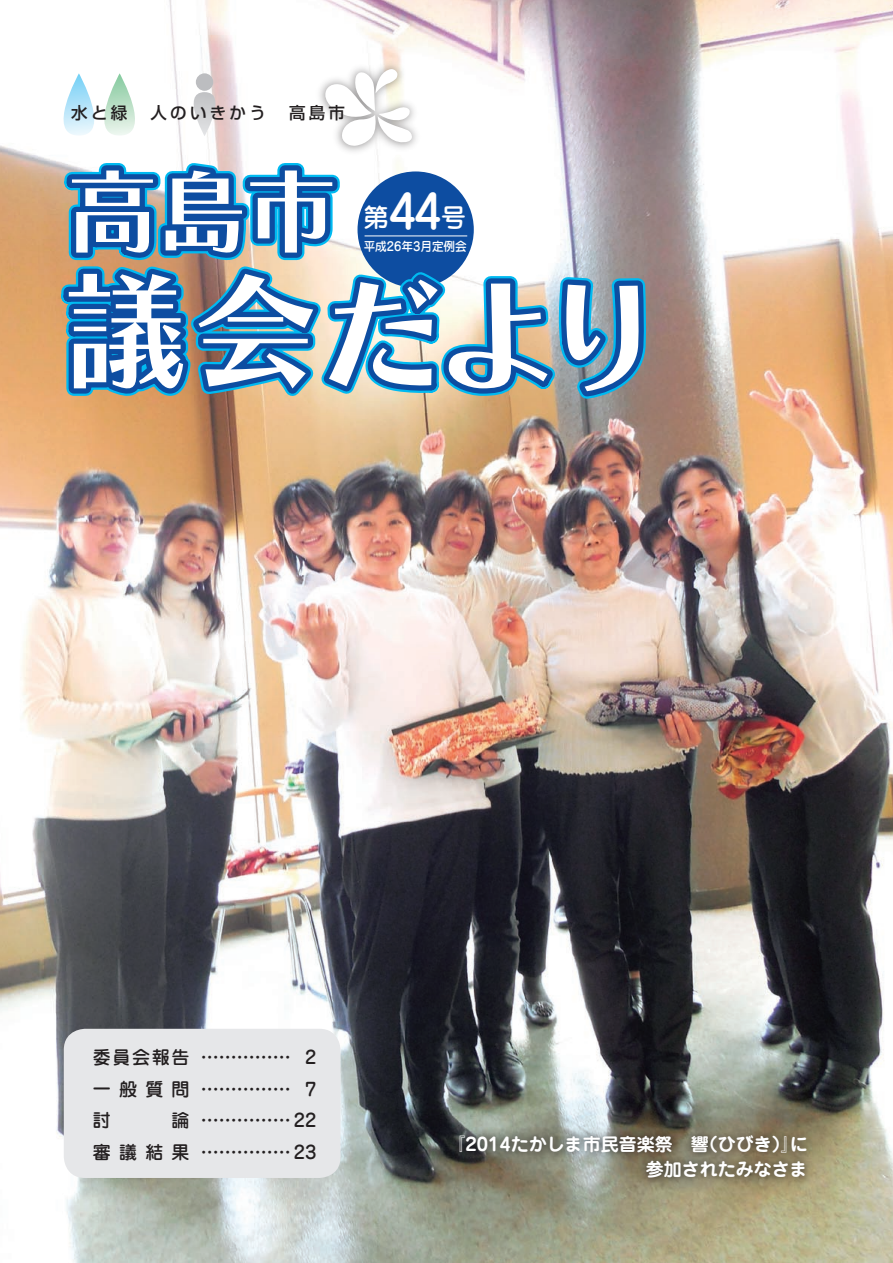
<style>
.page{position:relative;width:893px;height:1263px;background:#fff}
.page>*{position:absolute;margin:0;border:0;box-sizing:border-box;transform-origin:0 0}
.t1{font:500 45.75px "Jun 34 Pro";color:#fff}
.t2{font:500 25.5px "Jun 34 Pro";color:#fff}
.t3{font:500 18px "Jun 34 Pro";letter-spacing:.275em;color:#231f20}
.t4{font:700 18px "Jun 501 Pro";color:#fff}
.t5{font:500 16.5px "Shin Go Pro";letter-spacing:.2em;color:#231f20}
.t6{font:500 12.3px "Jun 34 Pro";color:#fff;scale:.94 1}
</style>
<div class="page">
<img style="left:0;top:0;width:893px;height:1263px">
<div style="left:314px;top:59px;width:108px;height:97px;background:#231f20;opacity:.5"></div>
<svg style="left:324px;top:69px;width:88px;height:77px"></svg>
<svg style="left:64px;top:73px;width:30px;height:63px"></svg>
<svg style="left:104px;top:73px;width:31px;height:63px"></svg>
<svg style="left:194px;top:92px;width:21px;height:44px"></svg>
<div style="left:196px;top:73px;width:17px;height:18px;background:#bcbdc0;border-radius:50%"></div>
<svg style="left:61px;top:163px;width:585px;height:239px"></svg>
<hr style="left:365px;top:236px;width:102px;height:1px;background:#fff">
<div style="left:64px;top:1029px;width:277px;height:149px;background:#e6e7e9"></div>
<svg style="left:449px;top:1125px;width:366px;height:63px;background:#7d7966"></svg>
<p class="t5" style="left:71px;top:99px;width:275px">水と緑　人のいきかう　高島市</p>
<p class="t1" style="left:388px;top:175px;width:55px">44</p>
<p class="t2" style="left:363px;top:197px;width:27px">第</p>
<p class="t2" style="left:441px;top:197px;width:27px">号</p>
<p class="t6" style="left:364px;top:237px;width:111px">平成26年3月定例会</p>
<p class="t3" style="left:93px;top:1043px;width:225px">委員会報告 …………… 2</p>
<p class="t3" style="left:93px;top:1075px;width:225px">一般質問 …………… 7</p>
<p class="t3" style="left:93px;top:1106px;width:19px">討</p>
<p class="t3" style="left:172px;top:1106px;width:146px">論 …………… 22</p>
<p class="t3" style="left:93px;top:1138px;width:225px">審議結果 ……………23</p>
<p class="t4" style="left:447px;top:1130px;width:362px">『2014たかしま市民音楽祭　響（ひびき）』に</p>
<p class="t4" style="left:646px;top:1155px;width:164px">参加されたみなさま</p>
</div>
